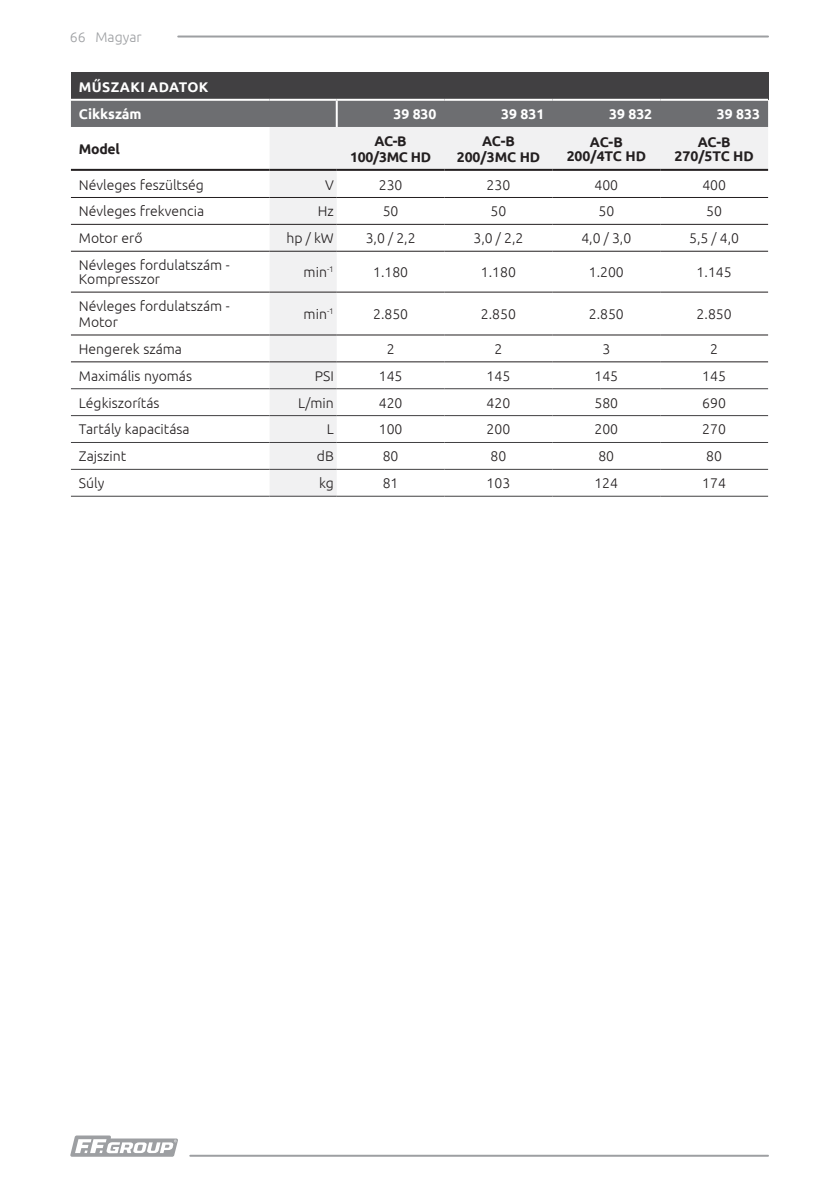
<style>
.page{position:relative;width:840px;height:1191px;background:#fff}
.page>*{position:absolute;margin:0;border:0;box-sizing:border-box;transform-origin:0 0}
.t1{font:300 14px/14px "Ubuntu";color:#231f20}
.t2{font:700 14px/27.2px "Ubuntu";color:#fff}
.t3{font:700 14px/14px "Ubuntu";color:#231f20;text-align:center}
.t4{font:700 14px/16px "Ubuntu";letter-spacing:-.02em;color:#231f20;text-align:center}
.t5{font:300 14px "Ubuntu";color:#9d9fa2}
</style>
<div class="page">
<hr style="left:190px;top:1154px;width:577px;height:2px;background:#9d9fa2">
<svg style="left:70px;top:1135px;width:108px;height:21px"></svg>
<div style="left:71px;top:73px;width:696px;height:27px;background:#414042"></div>
<div style="left:71px;top:101px;width:696px;height:26px;background:#6d6e71"></div>
<svg style="left:269px;top:127px;width:498px;height:369px"></svg>
<hr style="left:71px;top:197px;width:198px;height:1px;background:#231f20">
<hr style="left:269px;top:197px;width:67px;height:1px;background:#231f20">
<hr style="left:336px;top:197px;width:108px;height:1px;background:#231f20">
<hr style="left:444px;top:197px;width:108px;height:1px;background:#231f20">
<hr style="left:552px;top:197px;width:108px;height:1px;background:#231f20">
<hr style="left:660px;top:197px;width:107px;height:1px;background:#231f20">
<hr style="left:71px;top:224px;width:198px;height:1px;background:#231f20">
<hr style="left:269px;top:224px;width:67px;height:1px;background:#231f20">
<hr style="left:336px;top:224px;width:108px;height:1px;background:#231f20">
<hr style="left:444px;top:224px;width:108px;height:1px;background:#231f20">
<hr style="left:552px;top:224px;width:108px;height:1px;background:#231f20">
<hr style="left:660px;top:224px;width:107px;height:1px;background:#231f20">
<hr style="left:71px;top:251px;width:198px;height:1px;background:#231f20">
<hr style="left:269px;top:251px;width:67px;height:1px;background:#231f20">
<hr style="left:71px;top:292px;width:198px;height:1px;background:#231f20">
<hr style="left:269px;top:292px;width:67px;height:1px;background:#231f20">
<hr style="left:71px;top:388px;width:198px;height:1px;background:#414042">
<hr style="left:269px;top:388px;width:67px;height:1px;background:#414042">
<hr style="left:336px;top:388px;width:108px;height:1px;background:#414042">
<hr style="left:444px;top:388px;width:108px;height:1px;background:#414042">
<hr style="left:552px;top:388px;width:108px;height:1px;background:#414042">
<hr style="left:660px;top:388px;width:107px;height:1px;background:#414042">
<hr style="left:71px;top:415px;width:198px;height:1px;background:#414042">
<hr style="left:269px;top:415px;width:67px;height:1px;background:#414042">
<hr style="left:336px;top:415px;width:108px;height:1px;background:#414042">
<hr style="left:444px;top:415px;width:108px;height:1px;background:#414042">
<hr style="left:552px;top:415px;width:108px;height:1px;background:#414042">
<hr style="left:660px;top:415px;width:107px;height:1px;background:#414042">
<hr style="left:71px;top:442px;width:198px;height:1px;background:#414042">
<hr style="left:269px;top:442px;width:67px;height:1px;background:#414042">
<hr style="left:336px;top:442px;width:108px;height:1px;background:#414042">
<hr style="left:444px;top:442px;width:108px;height:1px;background:#414042">
<hr style="left:552px;top:442px;width:108px;height:1px;background:#414042">
<hr style="left:660px;top:442px;width:107px;height:1px;background:#414042">
<hr style="left:71px;top:469px;width:198px;height:1px;background:#414042">
<hr style="left:269px;top:469px;width:67px;height:1px;background:#414042">
<hr style="left:336px;top:469px;width:108px;height:1px;background:#414042">
<hr style="left:444px;top:469px;width:108px;height:1px;background:#414042">
<hr style="left:552px;top:469px;width:108px;height:1px;background:#414042">
<hr style="left:660px;top:469px;width:107px;height:1px;background:#414042">
<hr style="left:71px;top:496px;width:198px;height:1px;background:#414042">
<hr style="left:269px;top:496px;width:67px;height:1px;background:#414042">
<hr style="left:336px;top:496px;width:108px;height:1px;background:#414042">
<hr style="left:444px;top:496px;width:108px;height:1px;background:#414042">
<hr style="left:552px;top:496px;width:108px;height:1px;background:#414042">
<hr style="left:660px;top:496px;width:107px;height:1px;background:#414042">
<hr style="left:71px;top:335px;width:198px;height:1px;background:#231f20">
<hr style="left:71px;top:361px;width:198px;height:1px;background:#231f20">
<hr style="left:335px;top:101px;width:2px;height:26px;background:#fff">
<hr style="left:336px;top:251px;width:108px;height:1px;background:#231f20">
<hr style="left:444px;top:251px;width:108px;height:1px;background:#231f20">
<hr style="left:552px;top:251px;width:108px;height:1px;background:#231f20">
<hr style="left:660px;top:251px;width:107px;height:1px;background:#231f20">
<hr style="left:336px;top:292px;width:108px;height:1px;background:#231f20">
<hr style="left:444px;top:292px;width:108px;height:1px;background:#231f20">
<hr style="left:552px;top:292px;width:108px;height:1px;background:#231f20">
<hr style="left:660px;top:292px;width:107px;height:1px;background:#231f20">
<hr style="left:269px;top:335px;width:67px;height:1px;background:#231f20">
<hr style="left:336px;top:335px;width:108px;height:1px;background:#231f20">
<hr style="left:444px;top:335px;width:108px;height:1px;background:#231f20">
<hr style="left:552px;top:335px;width:108px;height:1px;background:#231f20">
<hr style="left:660px;top:335px;width:107px;height:1px;background:#231f20">
<hr style="left:269px;top:361px;width:67px;height:1px;background:#231f20">
<hr style="left:336px;top:361px;width:108px;height:1px;background:#231f20">
<hr style="left:444px;top:361px;width:108px;height:1px;background:#231f20">
<hr style="left:552px;top:361px;width:108px;height:1px;background:#231f20">
<hr style="left:660px;top:361px;width:107px;height:1px;background:#231f20">
<hr style="left:71px;top:169px;width:198px;height:2px;background:#231f20">
<hr style="left:269px;top:169px;width:67px;height:2px;background:#231f20">
<hr style="left:336px;top:169px;width:108px;height:2px;background:#231f20">
<hr style="left:444px;top:169px;width:108px;height:2px;background:#231f20">
<hr style="left:552px;top:169px;width:108px;height:2px;background:#231f20">
<hr style="left:660px;top:169px;width:107px;height:2px;background:#231f20">
<hr style="left:71px;top:99px;width:198px;height:2px;background:#fff">
<hr style="left:269px;top:99px;width:67px;height:2px;background:#fff">
<hr style="left:336px;top:99px;width:108px;height:2px;background:#fff">
<hr style="left:444px;top:99px;width:108px;height:2px;background:#fff">
<hr style="left:552px;top:99px;width:108px;height:2px;background:#fff">
<hr style="left:660px;top:99px;width:107px;height:2px;background:#fff">
<hr style="left:178px;top:36px;width:589px;height:2px;background:#9d9fa2">
<p class="t5" style="left:70px;top:29px;width:73px">66 Magyar</p>
<p class="t2" style="left:79px;top:73px;width:131px">MŰSZAKI ADATOK<br>Cikkszám</p>
<p class="t2" style="left:393px;top:100px;width:45px">39 830</p>
<p class="t2" style="left:501px;top:100px;width:45px">39 831</p>
<p class="t2" style="left:608px;top:100px;width:45px">39 832</p>
<p class="t2" style="left:716px;top:100px;width:45px">39 833</p>
<p class="t4" style="left:79px;top:141px;width:42px">Model</p>
<p class="t4" style="left:350px;top:133px;width:82px">AC-B<br>100/3MC HD</p>
<p class="t3" style="left:456px;top:133px;width:85px;line-height:16px">AC-B<br>200/3MC HD</p>
<p class="t3" style="left:566px;top:135px;width:81px">AC-B<br>200/4TC HD</p>
<p class="t3" style="left:674px;top:135px;width:81px">AC-B<br>270/5TC HD</p>
<p class="t1" style="left:79px;top:177px;width:126px">Névleges feszültség</p>
<p class="t1" style="left:325px;top:177px;width:10px">V</p>
<p class="t1" style="left:378px;top:177px;width:25px">230</p>
<p class="t1" style="left:486px;top:177px;width:25px">230</p>
<p class="t1" style="left:594px;top:177px;width:25px">400</p>
<p class="t1" style="left:702px;top:177px;width:25px">400</p>
<p class="t1" style="left:79px;top:204px;width:127px">Névleges frekvencia</p>
<p class="t1" style="left:317px;top:204px;width:18px">Hz</p>
<p class="t1" style="left:382px;top:204px;width:17px">50</p>
<p class="t1" style="left:490px;top:204px;width:17px">50</p>
<p class="t1" style="left:598px;top:204px;width:17px">50</p>
<p class="t1" style="left:705px;top:204px;width:17px">50</p>
<p class="t1" style="left:79px;top:231px;width:65px">Motor erő</p>
<p class="t1" style="left:286px;top:231px;width:49px">hp / kW</p>
<p class="t1" style="left:365px;top:231px;width:51px">3,0 / 2,2</p>
<p class="t1" style="left:473px;top:231px;width:51px">3,0 / 2,2</p>
<p class="t1" style="left:581px;top:231px;width:51px">4,0 / 3,0</p>
<p class="t1" style="left:688px;top:231px;width:51px">5,5 / 4,0</p>
<p class="t1" style="left:79px;top:258px;width:152px">Névleges fordulatszám -<br>Kompresszor</p>
<p class="t1" style="left:303px;top:265px;width:32px">min<sup>-1</sup></p>
<p class="t1" style="left:373px;top:265px;width:37px">1.180</p>
<p class="t1" style="left:480px;top:265px;width:37px">1.180</p>
<p class="t1" style="left:588px;top:265px;width:37px">1.200</p>
<p class="t1" style="left:696px;top:265px;width:37px">1.145</p>
<p class="t1" style="left:79px;top:298px;width:152px;line-height:16px">Névleges fordulatszám -<br>Motor</p>
<p class="t1" style="left:303px;top:307px;width:32px">min<sup>-1</sup></p>
<p class="t1" style="left:373px;top:307px;width:37px">2.850</p>
<p class="t1" style="left:480px;top:307px;width:37px">2.850</p>
<p class="t1" style="left:588px;top:307px;width:37px">2.850</p>
<p class="t1" style="left:696px;top:307px;width:37px">2.850</p>
<p class="t1" style="left:79px;top:341px;width:105px">Hengerek száma</p>
<p class="t1" style="left:386px;top:341px;width:9px">2</p>
<p class="t1" style="left:494px;top:341px;width:9px">2</p>
<p class="t1" style="left:602px;top:341px;width:9px">3</p>
<p class="t1" style="left:709px;top:341px;width:9px">2</p>
<p class="t1" style="left:79px;top:368px;width:114px">Maximális nyomás</p>
<p class="t1" style="left:315px;top:368px;width:20px">PSI</p>
<p class="t1" style="left:378px;top:368px;width:25px">145</p>
<p class="t1" style="left:486px;top:368px;width:25px">145</p>
<p class="t1" style="left:594px;top:368px;width:25px">145</p>
<p class="t1" style="left:702px;top:368px;width:25px">145</p>
<p class="t1" style="left:79px;top:395px;width:82px">Légkiszorítás</p>
<p class="t1" style="left:298px;top:395px;width:37px">L/min</p>
<p class="t1" style="left:378px;top:395px;width:25px">420</p>
<p class="t1" style="left:486px;top:395px;width:25px">420</p>
<p class="t1" style="left:594px;top:395px;width:25px">580</p>
<p class="t1" style="left:702px;top:395px;width:25px">690</p>
<p class="t1" style="left:79px;top:422px;width:112px">Tartály kapacitása</p>
<p class="t1" style="left:326px;top:422px;width:9px">L</p>
<p class="t1" style="left:378px;top:422px;width:25px">100</p>
<p class="t1" style="left:486px;top:422px;width:25px">200</p>
<p class="t1" style="left:594px;top:422px;width:25px">200</p>
<p class="t1" style="left:701px;top:422px;width:25px">270</p>
<p class="t1" style="left:79px;top:449px;width:49px">Zajszint</p>
<p class="t1" style="left:317px;top:449px;width:18px">dB</p>
<p class="t1" style="left:382px;top:449px;width:17px">80</p>
<p class="t1" style="left:490px;top:449px;width:17px">80</p>
<p class="t1" style="left:598px;top:449px;width:17px">80</p>
<p class="t1" style="left:705px;top:449px;width:17px">80</p>
<p class="t1" style="left:79px;top:476px;width:27px">Súly</p>
<p class="t1" style="left:319px;top:476px;width:16px">kg</p>
<p class="t1" style="left:382px;top:476px;width:17px">81</p>
<p class="t1" style="left:486px;top:476px;width:25px">103</p>
<p class="t1" style="left:594px;top:476px;width:25px">124</p>
<p class="t1" style="left:701px;top:476px;width:25px">174</p>
</div>
